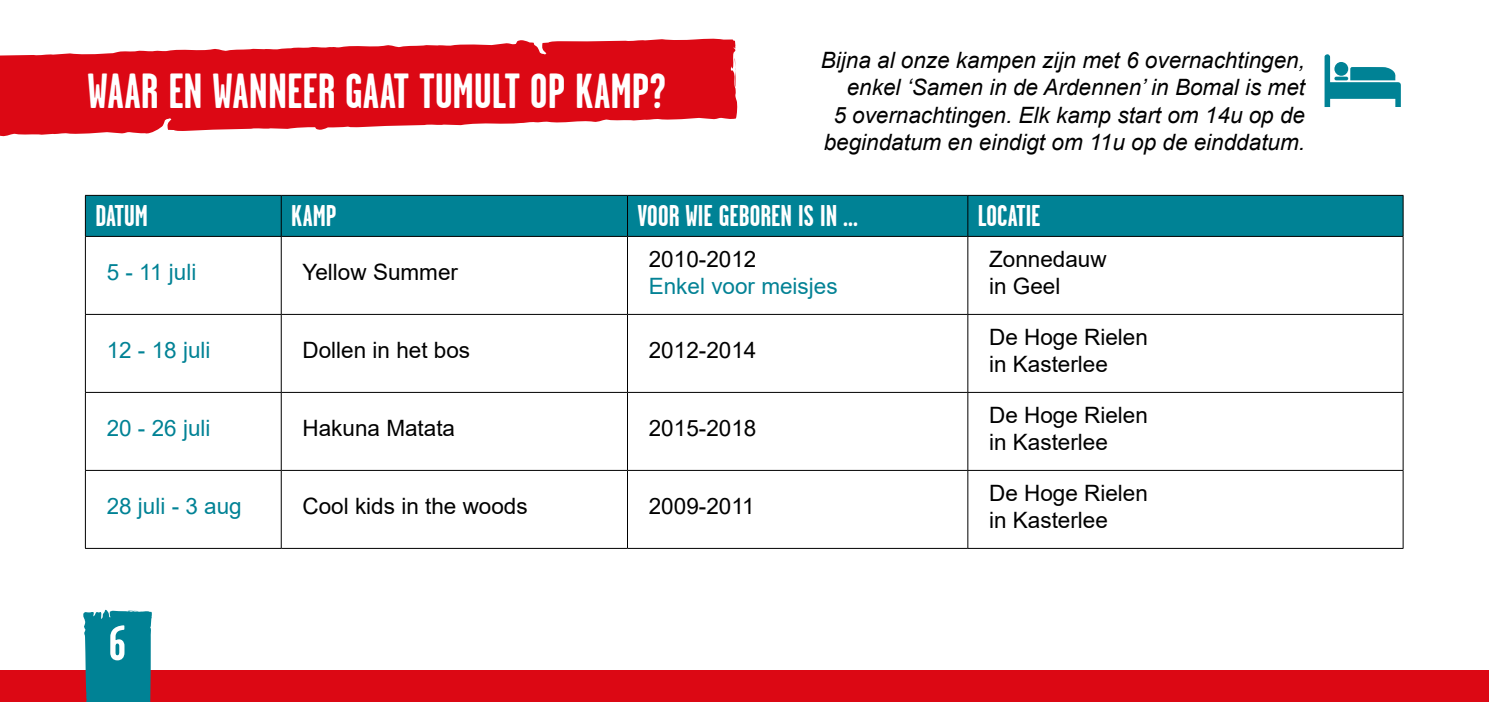
<style>
.page{position:relative;width:1489px;height:702px;background:#fff}
.page>*{position:absolute;margin:0;border:0;box-sizing:border-box;transform-origin:0 0}
.t1{font:700 50px "Garage Gothic";color:#fff}
.t2{font:700 49.25px "Garage Gothic";color:#fff}
.t3{font:700 30px "Garage Gothic";color:#fff}
.t4{font:22.5px/27px "Arial";color:#000}
.t5{font:italic 22.5px/27.5px "Arial";color:#000;text-align:right}
.t6{font:22.5px "Arial";color:#008295}
.t7{font:22.5px "Arial";color:#038295}
</style>
<div class="page">
<svg style="left:0;top:38px;width:737px;height:99px;fill:#dc0814"></svg>
<div style="left:86px;top:196px;width:1316px;height:40px;background:#008295"></div>
<hr style="left:85px;top:195px;width:196px;height:1px;background:#000">
<hr style="left:85px;top:196px;width:1px;height:40px;background:#000">
<hr style="left:281px;top:195px;width:346px;height:1px;background:#000">
<hr style="left:281px;top:196px;width:1px;height:40px;background:#000">
<hr style="left:627px;top:195px;width:340px;height:1px;background:#000">
<hr style="left:627px;top:196px;width:1px;height:40px;background:#000">
<hr style="left:967px;top:195px;width:436px;height:1px;background:#000">
<hr style="left:967px;top:196px;width:1px;height:40px;background:#000">
<hr style="left:1402px;top:196px;width:1px;height:40px;background:#000">
<hr style="left:85px;top:236px;width:196px;height:1px;background:#000">
<hr style="left:85px;top:237px;width:1px;height:77px;background:#000">
<hr style="left:281px;top:236px;width:346px;height:1px;background:#000">
<hr style="left:281px;top:237px;width:1px;height:77px;background:#000">
<hr style="left:627px;top:236px;width:340px;height:1px;background:#000">
<hr style="left:627px;top:237px;width:1px;height:77px;background:#000">
<hr style="left:967px;top:236px;width:436px;height:1px;background:#000">
<hr style="left:967px;top:237px;width:1px;height:77px;background:#000">
<hr style="left:1402px;top:237px;width:1px;height:77px;background:#000">
<hr style="left:85px;top:314px;width:196px;height:1px;background:#000">
<hr style="left:85px;top:315px;width:1px;height:77px;background:#000">
<hr style="left:281px;top:314px;width:346px;height:1px;background:#000">
<hr style="left:281px;top:315px;width:1px;height:77px;background:#000">
<hr style="left:627px;top:314px;width:340px;height:1px;background:#000">
<hr style="left:627px;top:315px;width:1px;height:77px;background:#000">
<hr style="left:967px;top:314px;width:436px;height:1px;background:#000">
<hr style="left:967px;top:315px;width:1px;height:77px;background:#000">
<hr style="left:1402px;top:315px;width:1px;height:77px;background:#000">
<hr style="left:85px;top:392px;width:196px;height:1px;background:#000">
<hr style="left:85px;top:392px;width:1px;height:78px;background:#000">
<hr style="left:281px;top:392px;width:346px;height:1px;background:#000">
<hr style="left:281px;top:392px;width:1px;height:78px;background:#000">
<hr style="left:627px;top:392px;width:340px;height:1px;background:#000">
<hr style="left:627px;top:392px;width:1px;height:78px;background:#000">
<hr style="left:967px;top:392px;width:436px;height:1px;background:#000">
<hr style="left:967px;top:392px;width:1px;height:78px;background:#000">
<hr style="left:1402px;top:392px;width:1px;height:78px;background:#000">
<hr style="left:85px;top:470px;width:196px;height:1px;background:#000">
<hr style="left:85px;top:470px;width:1px;height:78px;background:#000">
<hr style="left:627px;top:470px;width:340px;height:1px;background:#000">
<hr style="left:627px;top:470px;width:1px;height:78px;background:#000">
<hr style="left:967px;top:470px;width:436px;height:1px;background:#000">
<hr style="left:967px;top:470px;width:1px;height:78px;background:#000">
<hr style="left:1402px;top:470px;width:1px;height:78px;background:#000">
<hr style="left:85px;top:548px;width:196px;height:1px;background:#000">
<hr style="left:627px;top:548px;width:340px;height:1px;background:#000">
<hr style="left:967px;top:548px;width:436px;height:1px;background:#000">
<hr style="left:281px;top:470px;width:346px;height:1px;background:#000">
<hr style="left:281px;top:470px;width:1px;height:78px;background:#000">
<hr style="left:281px;top:548px;width:346px;height:1px;background:#000">
<svg style="left:1324px;top:54px;width:76px;height:53px"></svg>
<div style="left:0;top:670px;width:1488px;height:32px;background:#dc0814"></div>
<svg style="left:83px;top:609px;width:69px;height:93px"></svg>
<h2 class="t2" style="left:87px;top:65px;width:579px">WAAR EN WANNEER GAAT TUMULT OP KAMP?</h2>
<p class="t5" style="left:820px;top:46px;width:486px">Bijna al onze kampen zijn met 6 overnachtingen, enkel ‘Samen in de Ardennen’ in Bomal is met<br>5 overnachtingen. Elk kamp start om 14u op de begindatum en eindigt om 11u op de einddatum.</p>
<h3 class="t3" style="left:95px;top:200px;width:54px">DATUM</h3>
<h3 class="t3" style="left:291px;top:200px;width:47px">KAMP</h3>
<h3 class="t3" style="left:637px;top:200px;width:222px">VOOR WIE GEBOREN IS IN ...</h3>
<h3 class="t3" style="left:977px;top:200px;width:64px">LOCATIE</h3>
<p class="t6" style="left:107px;top:256px;width:91px">5 - 11 juli</p>
<p class="t4" style="left:302px;top:258px;width:157px">Yellow Summer</p>
<p class="t4" style="left:648px;top:245px;width:109px">2010-2012</p>
<p class="t7" style="left:648px;top:270px;width:190px">Enkel voor meisjes</p>
<p class="t4" style="left:989px;top:245px;width:119px">Zonnedauw in Geel</p>
<p class="t6" style="left:107px;top:334px;width:105px">12 - 18 juli</p>
<p class="t4" style="left:302px;top:336px;width:169px">Dollen in het bos</p>
<p class="t4" style="left:648px;top:336px;width:109px">2012-2014</p>
<p class="t6" style="left:107px;top:412px;width:105px">20 - 26 juli</p>
<p class="t4" style="left:302px;top:414px;width:154px">Hakuna Matata</p>
<p class="t4" style="left:648px;top:414px;width:109px">2015-2018</p>
<p class="t6" style="left:107px;top:490px;width:137px">28 juli - 3 aug</p>
<p class="t4" style="left:302px;top:492px;width:227px">Cool kids in the woods</p>
<p class="t4" style="left:648px;top:492px;width:107px">2009-2011</p>
<h1 class="t1" style="left:109px;top:617px;width:19px">6</h1>
<p class="t4" style="left:989px;top:323px;width:160px">De Hoge Rielen in Kasterlee</p>
<p class="t4" style="left:989px;top:401px;width:160px">De Hoge Rielen in Kasterlee</p>
<p class="t4" style="left:989px;top:479px;width:160px">De Hoge Rielen in Kasterlee</p>
</div>
